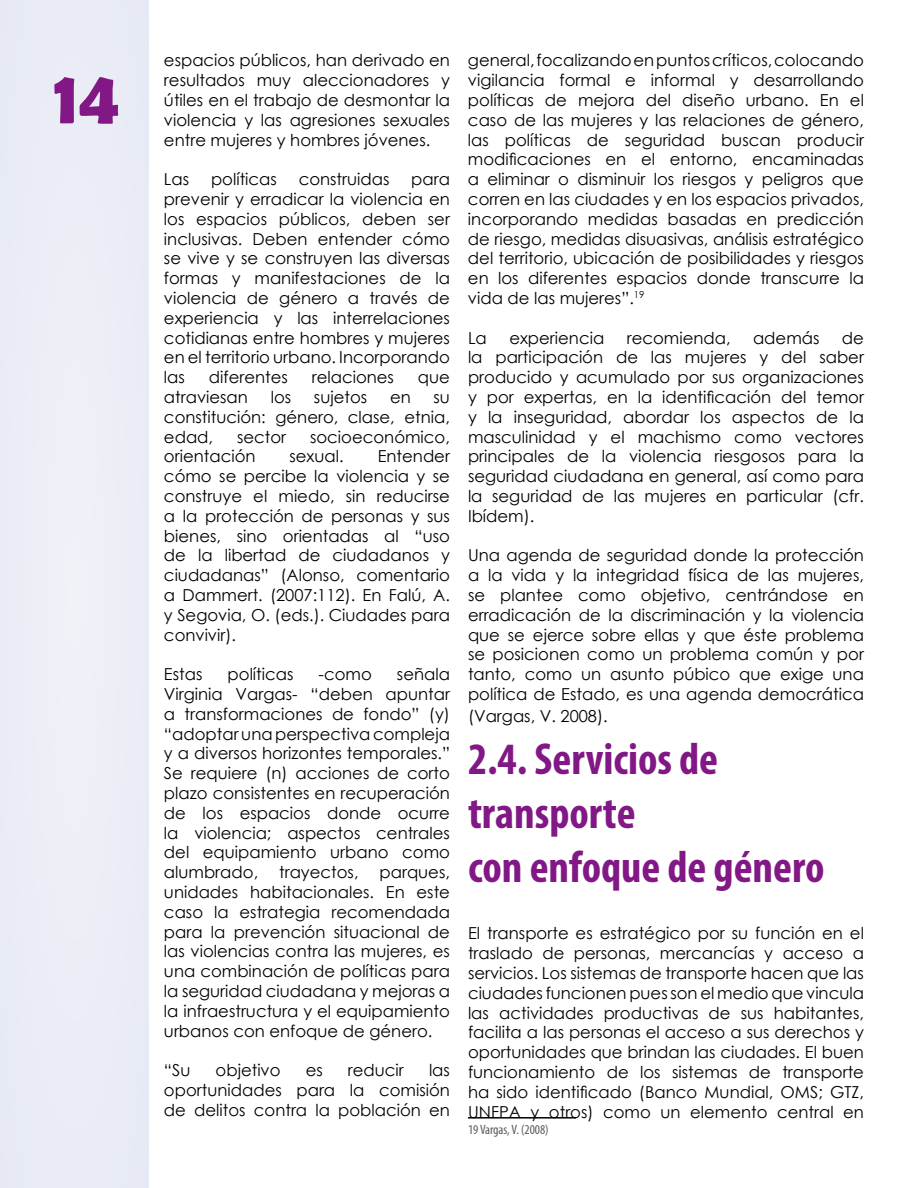
<style>
.page{position:relative;width:918px;height:1188px;background:#fff}
.page>*{position:absolute;margin:0;border:0;box-sizing:border-box;transform-origin:0 0}
.t1{font:700 75px "Berlin Sans FB Demi";color:#821885}
.t2{font:700 condensed 45px/54px "Myriad Pro";color:#821885}
.t3{font:16.5px/19.8px "Century Gothic";color:#000;text-align:justify}
.t4{font:condensed 13.5px "Myriad Pro";color:#5b5b5f}
</style>
<div class="page">
<div style="left:0;top:0;width:148px;height:1188px;background:#eaedf5"></div>
<hr style="left:468px;top:1117px;width:108px;height:2px;background:#000">
<h1 class="t1" style="left:54px;top:54px;width:67px">14</h1>
<p class="t3" style="left:164px;top:50px;width:288px">espacios públicos, han derivado en resultados muy aleccionadores y útiles en el trabajo de desmontar la violencia y las agresiones sexuales entre mujeres y hombres jóvenes.</p>
<p class="t3" style="left:164px;top:169px;width:27px">Las</p>
<p class="t3" style="left:211px;top:169px;width:67px">políticas</p>
<p class="t3" style="left:299px;top:169px;width:92px">construidas</p>
<p class="t3" style="left:164px;top:169px;width:288px;text-indent:247px">para prevenir y erradicar la violencia en los espacios públicos, deben ser inclusivas. Deben entender cómo se vive y se construyen las diversas formas y manifestaciones de la violencia de género a través de experiencia y las interrelaciones cotidianas entre hombres y mujeres en el territorio urbano. Incorporando las</p>
<p class="t3" style="left:209px;top:367px;width:80px">diferentes</p>
<p class="t3" style="left:312px;top:367px;width:84px">relaciones</p>
<p class="t3" style="left:418px;top:367px;width:34px">que</p>
<p class="t3" style="left:164px;top:387px;width:86px">atraviesan</p>
<p class="t3" style="left:271px;top:387px;width:22px">los</p>
<p class="t3" style="left:314px;top:387px;width:55px">sujetos</p>
<p class="t3" style="left:390px;top:387px;width:22px">en</p>
<p class="t3" style="left:164px;top:387px;width:287px;text-indent:270px">su constitución: género, clase, etnia, edad,</p>
<p class="t3" style="left:237px;top:426px;width:51px">sector</p>
<p class="t3" style="left:310px;top:426px;width:141px">socioeconómico,</p>
<p class="t3" style="left:164px;top:446px;width:93px">orientación</p>
<p class="t3" style="left:290px;top:446px;width:56px">sexual.</p>
<p class="t3" style="left:164px;top:446px;width:288px;text-indent:214px">Entender cómo se percibe la violencia y se construye el miedo, sin reducirse a la protección de personas y sus bienes, sino orientadas al “uso de la libertad de ciudadanos y ciudadanas” (Alonso, comentario a Dammert. (2007:112). En Falú, A. y Segovia, O. (eds.). Ciudades para convivir).</p>
<p class="t3" style="left:164px;top:664px;width:40px">Estas</p>
<p class="t3" style="left:228px;top:664px;width:67px">políticas</p>
<p class="t3" style="left:319px;top:664px;width:55px">-como</p>
<p class="t3" style="left:164px;top:664px;width:288px;text-indent:233px">señala Virginia Vargas- “deben apuntar a transformaciones de fondo” (y) “adoptar una perspectiva compleja y a diversos horizontes temporales.” Se requiere (n) acciones de corto plazo consistentes en recuperación de los espacios donde ocurre la violencia; aspectos centrales del equipamiento urbano como alumbrado,</p>
<p class="t3" style="left:279px;top:862px;width:81px">trayectos,</p>
<p class="t3" style="left:164px;top:862px;width:288px;text-indent:216px">parques, unidades habitacionales. En este caso la estrategia recomendada para la prevención situacional de las violencias contra las mujeres, es una combinación de políticas para la seguridad ciudadana y mejoras a la infraestructura y el equipamiento urbanos con enfoque de género.</p>
<p class="t3" style="left:164px;top:1060px;width:28px">“Su</p>
<p class="t3" style="left:216px;top:1060px;width:66px">objetivo</p>
<p class="t3" style="left:306px;top:1060px;width:19px">es</p>
<p class="t3" style="left:348px;top:1060px;width:57px">reducir</p>
<p class="t3" style="left:164px;top:1060px;width:287px;text-indent:265px">las oportunidades para la comisión de delitos contra la población en</p>
<p class="t3" style="left:468px;top:50px;width:398px">general, focalizando en puntos críticos, colocando vigilancia formal e informal y desarrollando políticas de mejora del diseño urbano. En el caso de las mujeres y las relaciones de género, las políticas de seguridad buscan producir modificaciones en el entorno, encaminadas a eliminar o disminuir los riesgos y peligros que corren en las ciudades y en los espacios privados, incorporando medidas basadas en predicción de riesgo, medidas disuasivas, análisis estratégico del territorio, ubicación de posibilidades y riesgos en los diferentes espacios donde transcurre la vida de las mujeres”.<sup>19</sup></p>
<p class="t3" style="left:468px;top:327px;width:20px">La</p>
<p class="t3" style="left:509px;top:327px;width:96px">experiencia</p>
<p class="t3" style="left:627px;top:327px;width:105px">recomienda,</p>
<p class="t3" style="left:753px;top:327px;width:68px">además</p>
<p class="t3" style="left:468px;top:327px;width:398px;text-indent:374px">de la participación de las mujeres y del saber producido y acumulado por sus organizaciones y por expertas, en la identificación del temor y la inseguridad, abordar los aspectos de la masculinidad y el machismo como vectores principales de la violencia riesgosos para la seguridad ciudadana en general, así como para la seguridad de las mujeres en particular (cfr.<br>Ibídem).</p>
<p class="t3" style="left:468px;top:545px;width:398px">Una agenda de seguridad donde la protección a la vida y la integridad física de las mujeres, se plantee como objetivo, centrándose en erradicación de la discriminación y la violencia que se ejerce sobre ellas y que éste problema se posicionen como un problema común y por tanto, como un asunto púbico que exige una política de Estado, es una agenda democrática</p>
<p class="t3" style="left:468px;top:705px;width:141px">(Vargas, V. 2008).</p>
<h2 class="t2" style="left:468px;top:732px;width:358px">2.4. Servicios de transporte<br>con enfoque de género</h2>
<p class="t3" style="left:468px;top:923px;width:398px">El transporte es estratégico por su función en el traslado de personas, mercancías y acceso a servicios. Los sistemas de transporte hacen que las ciudades funcionen pues son el medio que vincula las actividades productivas de sus habitantes, facilita a las personas el acceso a sus derechos y oportunidades que brindan las ciudades. El buen funcionamiento de los sistemas de transporte ha sido identificado (Banco Mundial, OMS; GTZ, UNFPA y otros) como un elemento central en</p>
<p class="t4" style="left:468px;top:1121px;width:82px">19 Vargas, V. (2008)</p>
</div>
